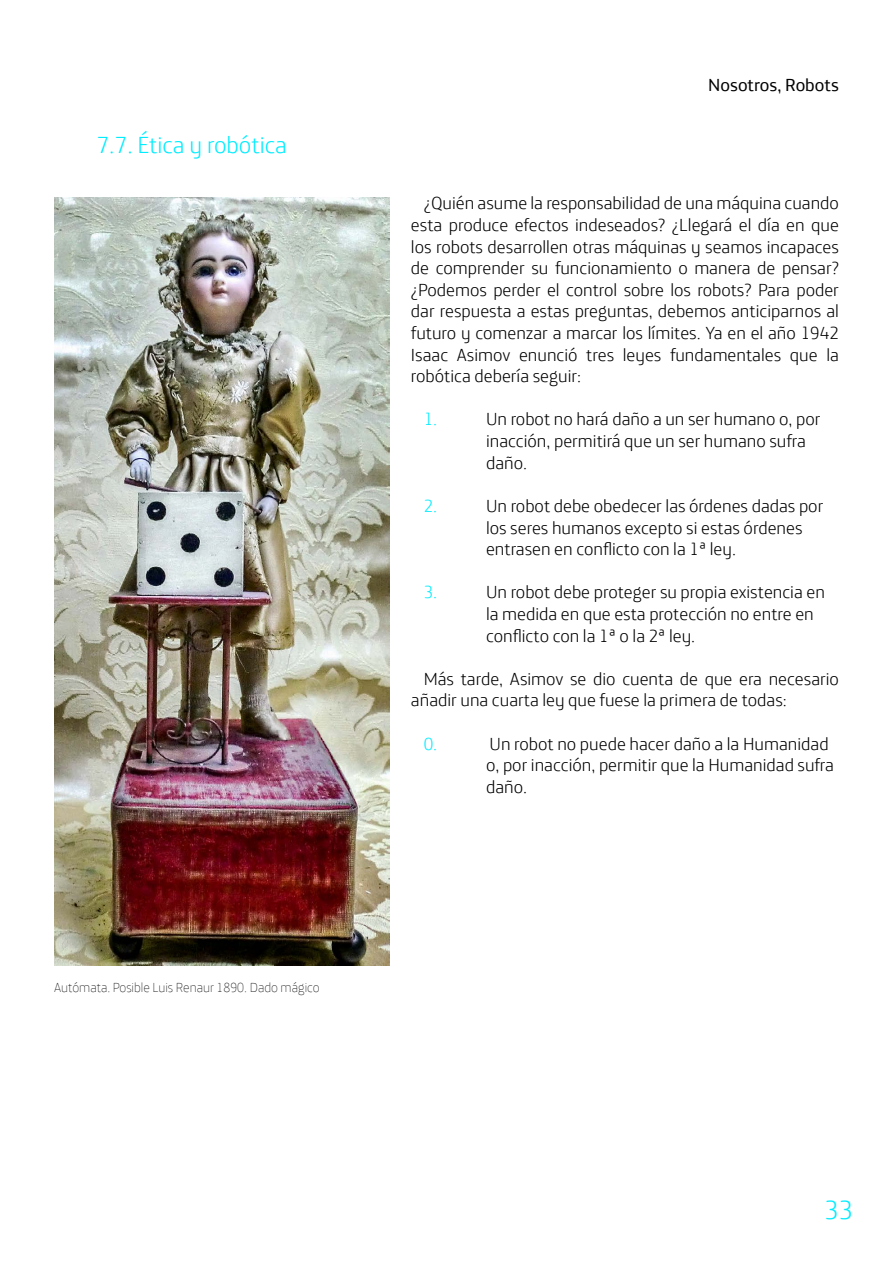
<style>
.page{position:relative;width:893px;height:1263px;background:#fff}
.page>*{position:absolute;margin:0;border:0;box-sizing:border-box;transform-origin:0 0}
.t1{font:300 27px "Telefonica";color:#00edff}
.t2{font:300 24px "Telefonica";color:#00edff}
.t3{font:300 18px/21.6px "Telefonica";color:#000}
.t4{font:18px "Telefonica";color:#000}
.t5{font:300 18px "Telefonica";color:#00edff}
.t6{font:200 13.5px "Telefonica";color:#000}
</style>
<div class="page">
<img style="left:54px;top:197px;width:336px;height:768px">
<h2 class="t2" style="left:97px;top:124px;width:192px">7.7. Ética y robótica</h2>
<p class="t6" style="left:54px;top:976px;width:267px">Autómata. Posible Luis Renaur 1890. Dado mágico</p>
<p class="t4" style="left:708px;top:69px;width:132px">Nosotros, Robots</p>
<p class="t3" style="left:411px;top:190px;width:430px;text-align:justify;text-indent:13px">¿Quién asume la responsabilidad de una máquina cuando esta produce efectos indeseados? ¿Llegará el día en que los robots desarrollen otras máquinas y seamos incapaces de comprender su funcionamiento o manera de pensar? ¿Podemos perder el control sobre los robots? Para poder dar respuesta a estas preguntas, debemos anticiparnos al futuro y comenzar a marcar los límites. Ya en el año 1942<br>Isaac Asimov enunció tres leyes fundamentales que la robótica debería seguir:</p>
<p class="t5" style="left:424px;top:403px;width:15px">1.</p>
<p class="t3" style="left:486px;top:406px;width:336px">Un robot no hará daño a un ser humano o, por inacción, permitirá que un ser humano sufra daño.</p>
<p class="t5" style="left:424px;top:490px;width:15px">2.</p>
<p class="t3" style="left:486px;top:492px;width:339px">Un robot debe obedecer las órdenes dadas por los seres humanos excepto si estas órdenes entrasen en conflicto con la 1ª ley.</p>
<p class="t5" style="left:424px;top:576px;width:15px">3.</p>
<p class="t3" style="left:486px;top:579px;width:340px">Un robot debe proteger su propia existencia en la medida en que esta protección no entre en conflicto con la 1ª o la 2ª ley.</p>
<p class="t3" style="left:411px;top:665px;width:429px;text-indent:13px">Más tarde, Asimov se dio cuenta de que era necesario añadir una cuarta ley que fuese la primera de todas:</p>
<p class="t5" style="left:424px;top:727px;width:15px">0.</p>
<p class="t3" style="left:486px;top:730px;width:349px">Un robot no puede hacer daño a la Humanidad o, por inacción, permitir que la Humanidad sufra daño.</p>
<h1 class="t1" style="left:825px;top:1186px;width:30px">33</h1>
</div>
